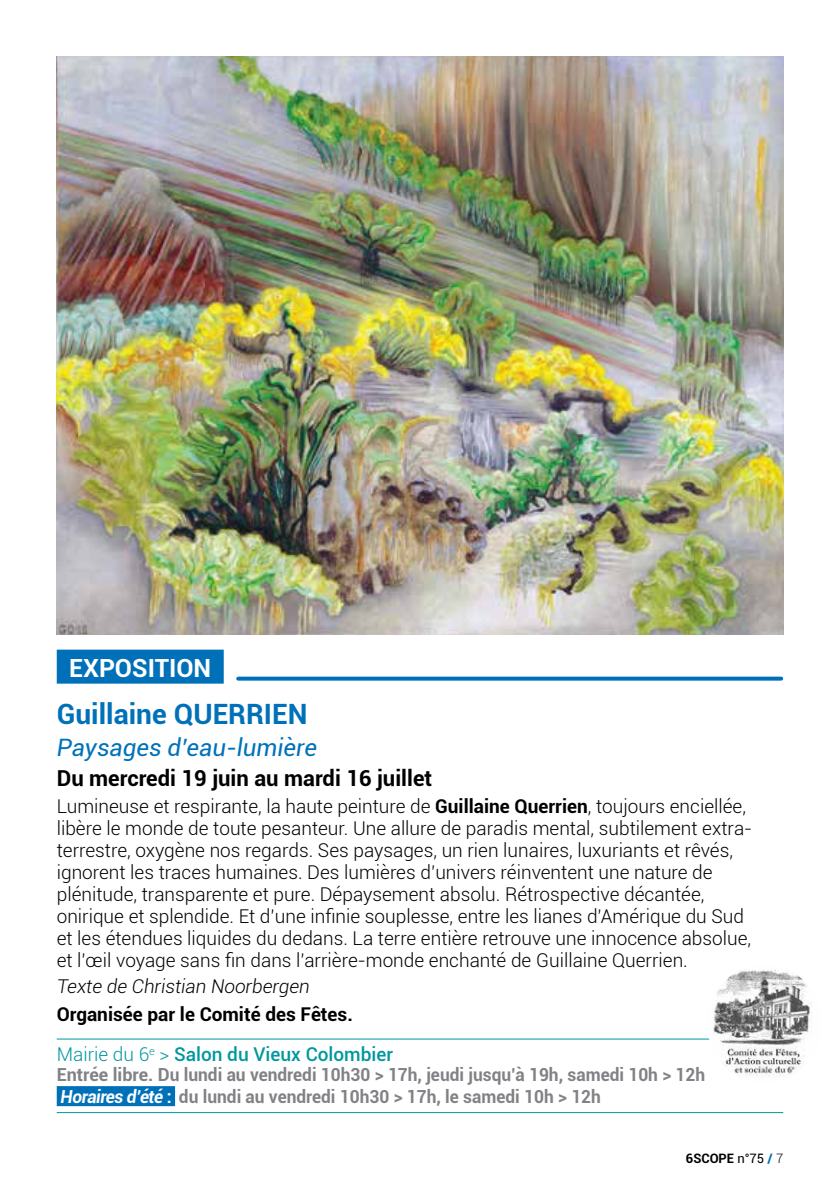
<style>
.page{position:relative;width:840px;height:1191px;background:#fff}
.page>*{position:absolute;margin:0;border:0;box-sizing:border-box;transform-origin:0 0}
.t1{font:700 28px "Roboto";color:#0071b9}
.t2{font:700 25px "Roboto";color:#fff}
.t3{font:italic 24px "Roboto";color:#0071b9}
.t4{font:700 22px "Roboto";color:#000}
.t5{font:300 19px/22px "Roboto";color:#000}
.t6{font:700 19px/40px "Roboto";color:#000}
.t7{font:italic 300 19px "Roboto";color:#000}
.t8{font:700 18px/22px "Roboto";color:#808285}
.t9{font:700 13px "Roboto";color:#000}
.s1{font-weight:700}
.s2{font-weight:300;color:#00979d}
.s3{font-weight:500;color:#00979d}
.s4{font-style:italic;color:#fff}
.s5{color:#fff}
.s6{font-weight:400}
.s7{color:#0071b9}
.s8{font-weight:300}
</style>
<div class="page">
<div style="left:57px;top:649px;width:166px;height:34px;background:#0071b9"></div>
<div style="left:57px;top:1086px;width:118px;height:20px;background:#0071b9"></div>
<svg style="left:238px;top:676px;width:542px;height:4px;background:#2887c4"></svg>
<hr style="left:57px;top:1038px;width:725px;height:1px;background:#00979d">
<hr style="left:57px;top:1112px;width:725px;height:1px;background:#00979d">
<img style="left:57px;top:57px;width:725px;height:578px">
<img style="left:706px;top:969px;width:106px;height:108px">
<h2 class="t2" style="left:69px;top:650px;width:47px">expos</h2>
<h2 class="t2" style="left:148px;top:650px;width:65px">ition</h2>
<h1 class="t1" style="left:57px;top:694px;width:252px">Guillaine Querrien</h1>
<p class="t3" style="left:57px;top:730px;width:261px">Paysages d’eau-lumière</p>
<p class="t4" style="left:57px;top:762px;width:377px">Du mercredi 19 juin au mardi 16 juillet</p>
<p class="t5" style="left:57px;top:795px;width:696px">Lumineuse et respirante, la haute peinture de <span class="s1">Guillaine Querrien</span>, toujours enciellée, libère le monde de toute pesanteur. Une allure de paradis mental, subtilement extra&shy;terrestre, oxygène nos regards. Ses paysages, un rien lunaires, luxuriants et rêvés, ignorent les traces humaines. Des lumières d’univers réinventent une nature de plénitude, transparente et pure. Dépaysement absolu. Rétrospective décantée, onirique et splendide. Et d’une infinie souplesse, entre les lianes d’Amérique du Sud et les étendues liquides du dedans. La terre entière retrouve une innocence absolue, et l’œil voyage sans fin dans l’arrière-monde enchanté de Guillaine Querrien.</p>
<p class="t7" style="left:57px;top:973px;width:254px">Texte de Christian Noorbergen</p>
<p class="t6" style="left:57px;top:993px;width:337px">Organisée par le Comité des Fêtes.<br><span class="s2">Mairie du 6</span><sup>e</sup> <span class="s2">&gt;</span> <span class="s3">Salon du Vieux Colombier</span></p>
<p class="t8" style="left:57px;top:1063px;width:649px">Entrée libre. Du lundi au vendredi 10h30 &gt; 17h, jeudi jusqu’à 19h, samedi 10h &gt; 12h<br><span class="s4">Horaires d’été</span> <span class="s5">:</span> du lundi au vendredi 10h30 &gt; 17h, le samedi 10h &gt; 12h</p>
<p class="t9" style="left:685px;top:1148px;width:99px">6SCOPE <span class="s6">n°75</span> <span class="s7">/</span> <span class="s8">7</span></p>
</div>
